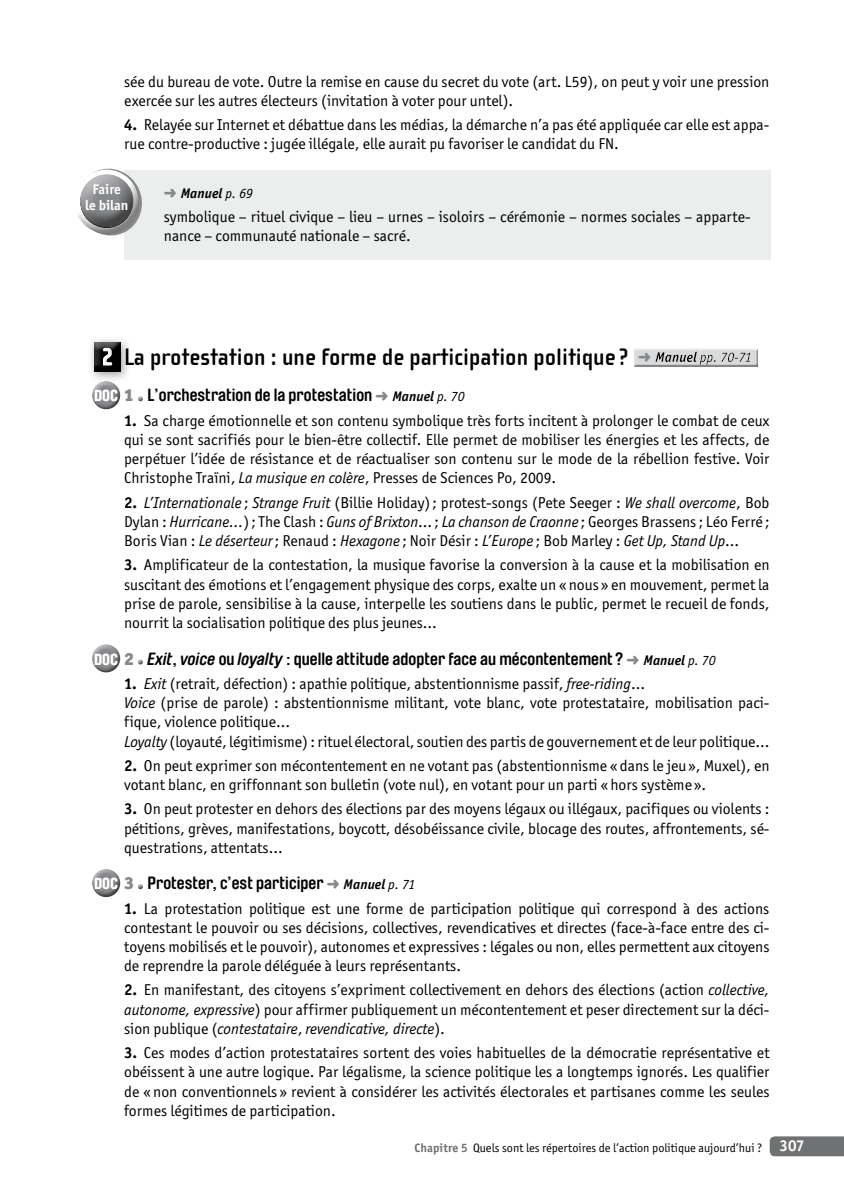
<style>
.page{position:relative;width:844px;height:1191px;background:#fff}
.page>*{position:absolute;margin:0;border:0;box-sizing:border-box;transform-origin:0 0}
.t1{font:700 24.5px "Cholla Sans";color:#000}
.t2{font:700 17.5px "Brauer Neue";color:#000}
.t3{font:15.75px/19.2px "Officina San ITC";color:#000;text-align:justify}
.t4{font:700 14px/16.4px "Officina San ITC";color:#fff;text-align:center}
.t5{font:italic 700 14px "Officina San ITC";color:#000}
.t6{font:12.25px "Officina San ITC";color:#000}
.s1{font-weight:700}
.s2{color:#87888a}
.s3{font-weight:400}
.s4{font-size:24.32px;color:#fff}
.s5{font-weight:900;font-size:15.75px;color:#fff}
.s6{font-family:"Officina San ITC";font-weight:900;color:#87888a}
.s7{font-family:"Officina San ITC";font-style:italic;font-size:14px}
.s8{font-family:"Officina San ITC";font-weight:400;font-style:italic;font-size:14px}
.s9{font-style:italic}
.s10{font-weight:700;color:#707172}
.s11{font-weight:700;font-size:15.75px;color:#fff}
</style>
<div class="page">
<svg style="left:769px;top:1136px;width:74px;height:20px"></svg>
<div style="left:124px;top:171px;width:646px;height:89px;background:#eceded"></div>
<svg style="left:101px;top:170px;width:42px;height:66px"></svg>
<div style="left:72px;top:168px;width:68px;height:48px;background:#fff;opacity:.5"></div>
<div style="left:72px;top:179px;width:68px;height:55px;background:#000;opacity:.5"></div>
<div style="left:78px;top:169px;width:56px;height:42px;background:#fff;opacity:.5"></div>
<div style="left:78px;top:181px;width:56px;height:48px;background:#000;opacity:.5"></div>
<div style="left:86px;top:335px;width:46px;height:48px;background:#000;opacity:.4"></div>
<div style="left:94px;top:340px;width:29px;height:30px;background:#e9e9e9"></div>
<div style="left:94px;top:342px;width:29px;height:31px;background:#000;opacity:.5"></div>
<svg style="left:102px;top:347px;width:11px;height:19px"></svg>
<div style="left:633px;top:347px;width:127px;height:22px;background:#000;opacity:.75"></div>
<div style="left:91px;top:378px;width:31px;height:26px;background:#fff;opacity:.5"></div>
<div style="left:91px;top:385px;width:31px;height:24px;background:#000;opacity:.5"></div>
<div style="left:137px;top:396px;width:8px;height:7px;background:#000;opacity:.5"></div>
<div style="left:91px;top:641px;width:31px;height:26px;background:#fff;opacity:.5"></div>
<div style="left:91px;top:648px;width:31px;height:24px;background:#000;opacity:.5"></div>
<div style="left:137px;top:659px;width:8px;height:7px;background:#000;opacity:.5"></div>
<div style="left:91px;top:866px;width:31px;height:25px;background:#fff;opacity:.5"></div>
<div style="left:91px;top:872px;width:31px;height:25px;background:#000;opacity:.5"></div>
<div style="left:137px;top:884px;width:8px;height:6px;background:#000;opacity:.5"></div>
<p class="t3" style="left:124px;top:72px;width:646px">sée du bureau de vote. Outre la remise en cause du secret du vote (art. L59), on peut y voir une pression exercée sur les autres électeurs (invitation à voter pour untel).</p>
<p class="t3" style="left:124px;top:115px;width:646px"><span class="s1">4.</span> Relayée sur Internet et débattue dans les médias, la démarche n’a pas été appliquée car elle est appa&shy;rue contre-productive : jugée illégale, elle aurait pu favoriser le candidat du FN.</p>
<p class="t5" style="left:164px;top:185px;width:91px"><span class="s2">➜</span> Manuel <span class="s3">p. 69</span></p>
<p class="t3" style="left:164px;top:207px;width:588px">symbolique – rituel civique – lieu – urnes – isoloirs – cérémonie – normes sociales – apparte&shy;nance – communauté nationale – sacré.</p>
<p class="t4" style="left:85px;top:180px;width:45px">Faire<br>le bilan</p>
<h1 class="t1" style="left:101px;top:343px;width:551px"><span class="s4">2</span> La protestation : une forme de participation politique ? <span class="s2">➜</span></h1>
<p class="t2" style="left:94px;top:385px;width:372px"><span class="s5">DOC</span> <span class="s6">1</span> L’orchestration de la protestation <span class="s2">➜</span> <span class="s7">Manuel</span> <span class="s8">p. 70</span></p>
<p class="t3" style="left:124px;top:410px;width:646px"><span class="s1">1.</span> Sa charge émotionnelle et son contenu symbolique très forts incitent à prolonger le combat de ceux qui se sont sacrifiés pour le bien-être collectif. Elle permet de mobiliser les énergies et les affects, de perpétuer l’idée de résistance et de réactualiser son contenu sur le mode de la rébellion festive. Voir Christophe Traïni, <span class="s9">La musique en colère</span>, Presses de Sciences Po, 2009.</p>
<p class="t3" style="left:124px;top:492px;width:646px"><span class="s1">2.</span> <span class="s9">L’Internationale</span> ; <span class="s9">Strange Fruit</span> (Billie Holiday); protest-songs (Pete Seeger : <span class="s9">We shall overcome</span>, Bob Dylan : <span class="s9">Hurricane…</span>); The Clash : <span class="s9">Guns of Brixton</span>…; <span class="s9">La chanson de Craonne</span> ; Georges Brassens; Léo Ferré ; Boris Vian : <span class="s9">Le déserteur</span>; Renaud : <span class="s9">Hexagone</span> ; Noir Désir : <span class="s9">L’Europe</span> ; Bob Marley : <span class="s9">Get Up, Stand Up</span>…</p>
<p class="t3" style="left:124px;top:555px;width:646px"><span class="s1">3.</span> Amplificateur de la contestation, la musique favorise la conversion à la cause et la mobilisation en suscitant des émotions et l’engagement physique des corps, exalte un «nous » en mouvement, permet la prise de parole, sensibilise à la cause, interpelle les soutiens dans le public, permet le recueil de fonds, nourrit la socialisation politique des plus jeunes…</p>
<p class="t2" style="left:94px;top:648px;width:623px"><span class="s5">DOC</span> <span class="s6">2</span> <span class="s9">Exit</span>, <span class="s9">voice</span> ou <span class="s9">loyalty</span> : quelle attitude adopter face au mécontentement ? <span class="s2">➜</span> <span class="s7">Manuel</span> <span class="s8">p. 70</span></p>
<p class="t3" style="left:124px;top:674px;width:646px;text-align:left"><span class="s1">1.</span> <span class="s9">Exit</span> (retrait, défection) : apathie politique, abstentionnisme passif, <span class="s9">free-riding</span>…<br><span class="s9">Voice</span> (prise de parole) : abstentionnisme militant, vote blanc, vote protestataire, mobilisation paci&shy;fique, violence politique…<br><span class="s9">Loyalty</span> (loyauté, légitimisme): rituel électoral, soutien des partis de gouvernement et de leur politique…</p>
<p class="t3" style="left:124px;top:756px;width:646px"><span class="s1">2.</span> On peut exprimer son mécontentement en ne votant pas (abstentionnisme « dans le jeu », Muxel), en votant blanc, en griffonnant son bulletin (vote nul), en votant pour un parti «hors système ».</p>
<p class="t3" style="left:124px;top:799px;width:646px"><span class="s1">3.</span> On peut protester en dehors des élections par des moyens légaux ou illégaux, pacifiques ou violents : pétitions, grèves, manifestations, boycott, désobéissance civile, blocage des routes, affrontements, sé&shy;questrations, attentats…</p>
<p class="t2" style="left:94px;top:873px;width:323px"><span class="s5">DOC</span> <span class="s6">3</span> Protester, c’est participer <span class="s2">➜</span> <span class="s7">Manuel</span> <span class="s8">p. 71</span></p>
<p class="t3" style="left:124px;top:898px;width:646px"><span class="s1">1.</span> La protestation politique est une forme de participation politique qui correspond à des actions contestant le pouvoir ou ses décisions, collectives, revendicatives et directes (face-à-face entre des ci&shy;toyens mobilisés et le pouvoir), autonomes et expressives : légales ou non, elles permettent aux citoyens de reprendre la parole déléguée à leurs représentants.</p>
<p class="t3" style="left:124px;top:980px;width:646px"><span class="s1">2.</span> En manifestant, des citoyens s’expriment collectivement en dehors des élections (action <span class="s9">collective, autonome, expressive</span>) pour affirmer publiquement un mécontentement et peser directement sur la déci&shy;sion publique (<span class="s9">contestataire</span>, <span class="s9">revendicative, directe</span>).</p>
<p class="t3" style="left:124px;top:1043px;width:646px"><span class="s1">3.</span> Ces modes d’action protestataires sortent des voies habituelles de la démocratie représentative et obéissent à une autre logique. Par légalisme, la science politique les a longtemps ignorés. Les qualifier de «non conventionnels » revient à considérer les activités électorales et partisanes comme les seules formes légitimes de participation.</p>
<p class="t6" style="left:414px;top:1140px;width:391px"><span class="s10">Chapitre 5</span> Quels sont les répertoires de l’action politique aujourd’hui ? <span class="s11">307</span></p>
</div>
